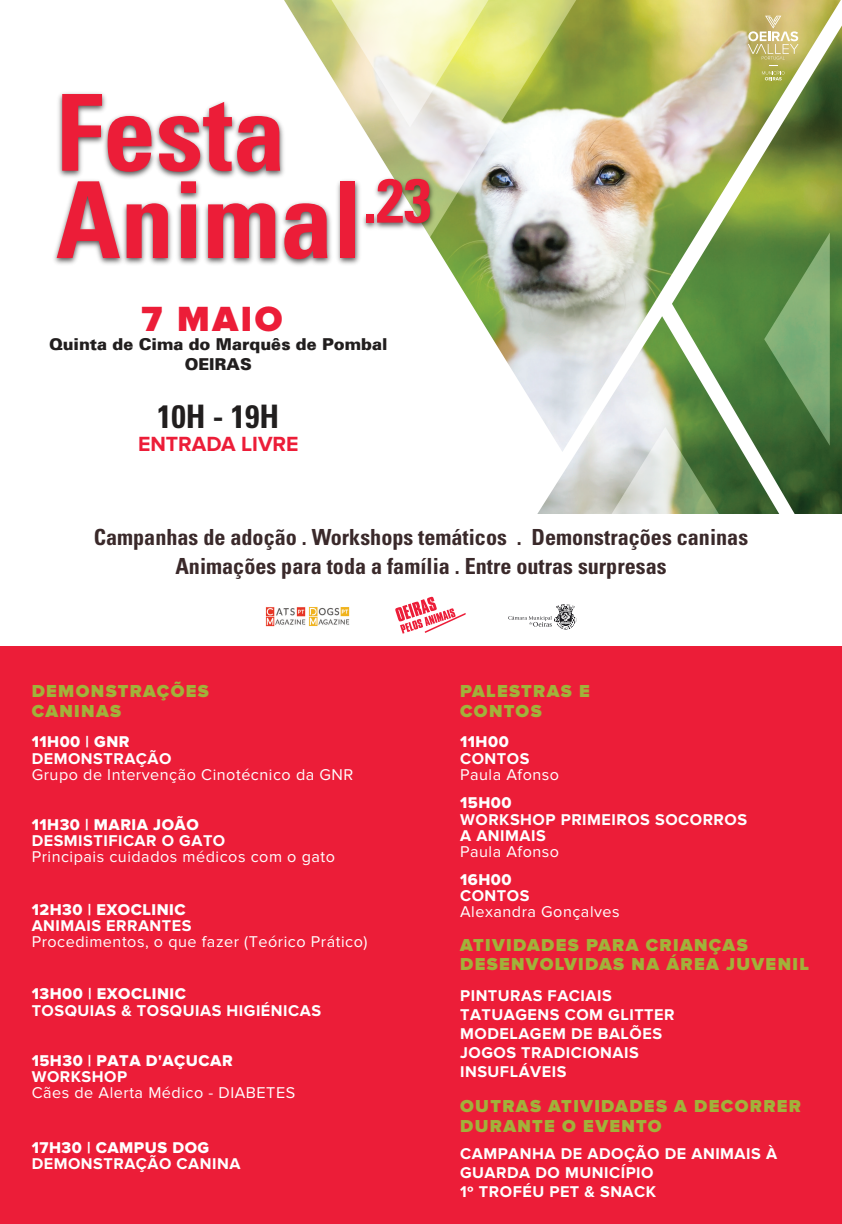
<style>
.page{position:relative;width:842px;height:1224px;background:#fff}
.page>*{position:absolute;margin:0;border:0;box-sizing:border-box;transform-origin:0 0}
.t1{font:700 condensed 106.2px/87.3px "Univers";color:#ec1d38}
.t2{font:900 36.3px "Proxima Nova";color:#ec1d38}
.t3{font:700 condensed 32.4px "Univers";color:#211e1e}
.t4{font:700 condensed 22.2px/29.6px "Univers";color:#3a292a;text-align:center}
.t5{font:700 21.3px "Proxima Nova";color:#ec1d38}
.t6{font:900 18px/19.8px "Proxima Nova";letter-spacing:.075em;color:#a1b23a}
.t7{font:700 condensed 16.6px "Univers";color:#3a292a}
.t8{font:900 16.3px/19.6px "Univers";color:#211e1e;text-align:center}
.t9{font:700 16.2px/19px "Proxima Nova";letter-spacing:.03em;color:#fff}
.t10{font:16.2px "Proxima Nova";letter-spacing:.03em;color:#fff}
.t11{font:16.2px "Proxima Nova Extrabld";letter-spacing:.03em;color:#fff}
</style>
<div class="page">
<img style="left:266px;top:0;width:576px;height:627px">
<svg style="left:456px;top:427px;width:386px;height:130px"></svg>
<svg style="left:764px;top:233px;width:66px;height:213px"></svg>
<div style="left:268px;top:557px;width:574px;height:146px;background:#fff"></div>
<svg style="left:266px;top:0;width:313px;height:264px"></svg>
<svg style="left:748px;top:16px;width:50px;height:64px"></svg>
<div style="left:508px;top:514px;width:334px;height:86px;background:#fff"></div>
<img style="left:265px;top:607px;width:40px;height:19px">
<img style="left:308px;top:607px;width:41px;height:19px">
<svg style="left:508px;top:604px;width:69px;height:26px"></svg>
<svg style="left:395px;top:596px;width:71px;height:37px"></svg>
<img style="left:54px;top:74px;width:385px;height:221px">
<div style="left:0;top:646px;width:842px;height:577px;background:#ec1d38"></div>
<h1 class="t1" style="left:56px;top:89px;width:377px">Festa<br>Animal<sup>.23</sup></h1>
<h2 class="t2" style="left:142px;top:297px;width:143px">7 MAIO</h2>
<p class="t8" style="left:49px;top:334px;width:340px">Quinta de Cima do Marquês de Pombal<br>OEIRAS</p>
<h3 class="t3" style="left:157px;top:397px;width:124px">10H - 19H</h3>
<h3 class="t5" style="left:138px;top:432px;width:162px">ENTRADA LIVRE</h3>
<h3 class="t4" style="left:94px;top:522px;width:656px">Campanhas de adoção . Workshops temáticos . Demonstrações caninas<br>Animações para toda a família . Entre outras surpresas</h3>
<p class="t7" style="left:516px;top:550px;width:60px">10H -18H</p>
<p class="t6" style="left:32px;top:681px;width:179px">DEMONSTRAÇÕES<br>CANINAS</p>
<p class="t11" style="left:32px;top:732px;width:99px">11H00 | GNR</p>
<p class="t9" style="left:32px;top:749px;width:141px">DEMONSTRAÇÃO</p>
<p class="t10" style="left:32px;top:765px;width:323px">Grupo de Intervenção Cinotécnico da GNR</p>
<p class="t11" style="left:32px;top:815px;width:169px">11H30 | MARIA JOÃO</p>
<p class="t9" style="left:32px;top:831px;width:195px">DESMISTIFICAR O GATO</p>
<p class="t10" style="left:32px;top:847px;width:305px">Principais cuidados médicos com o gato</p>
<p class="t11" style="left:32px;top:900px;width:156px">12H30 | EXOCLINIC</p>
<p class="t9" style="left:32px;top:916px;width:161px">ANIMAIS ERRANTES</p>
<p class="t10" style="left:32px;top:932px;width:337px">Procedimentos, o que fazer (Teórico Prático)</p>
<p class="t11" style="left:32px;top:984px;width:156px">13H00 | EXOCLINIC</p>
<p class="t9" style="left:32px;top:1000px;width:291px">TOSQUIAS &amp; TOSQUIAS HIGIÉNICAS</p>
<p class="t11" style="left:32px;top:1051px;width:203px">15H30 | PATA D'AÇUCAR</p>
<p class="t9" style="left:32px;top:1067px;width:97px">WORKSHOP</p>
<p class="t10" style="left:32px;top:1083px;width:265px">Cães de Alerta Médico - DIABETES</p>
<p class="t11" style="left:32px;top:1137px;width:179px">17H30 | CAMPUS DOG</p>
<p class="t9" style="left:32px;top:1154px;width:210px">DEMONSTRAÇÃO CANINA</p>
<p class="t6" style="left:460px;top:681px;width:131px">PALESTRAS E<br>CONTOS</p>
<p class="t11" style="left:460px;top:732px;width:50px">11H00</p>
<p class="t9" style="left:460px;top:749px;width:71px">CONTOS</p>
<p class="t10" style="left:460px;top:765px;width:101px">Paula Afonso</p>
<p class="t11" style="left:460px;top:793px;width:53px">15H00</p>
<p class="t9" style="left:460px;top:811px;width:288px;line-height:16.2px">WORKSHOP PRIMEIROS SOCORROS<br>A ANIMAIS</p>
<p class="t10" style="left:460px;top:842px;width:101px">Paula Afonso</p>
<p class="t11" style="left:460px;top:869px;width:53px">16H00</p>
<p class="t9" style="left:460px;top:886px;width:71px">CONTOS</p>
<p class="t10" style="left:460px;top:902px;width:161px">Alexandra Gonçalves</p>
<p class="t6" style="left:460px;top:935px;width:350px">ATIVIDADES PARA CRIANÇAS<br>DESENVOLVIDAS NA ÁREA JUVENIL</p>
<p class="t9" style="left:460px;top:986px;width:216px">PINTURAS FACIAIS<br>TATUAGENS COM GLITTER<br>MODELAGEM DE BALÕES<br>JOGOS TRADICIONAIS<br>INSUFLÁVEIS</p>
<p class="t6" style="left:460px;top:1096px;width:342px">OUTRAS ATIVIDADES A DECORRER<br>DURANTE O EVENTO</p>
<p class="t9" style="left:460px;top:1144px;width:318px">CAMPANHA DE ADOÇÃO DE ANIMAIS À<br>GUARDA DO MUNICÍPIO<br>1º TROFÉU PET &amp; SNACK</p>
</div>
